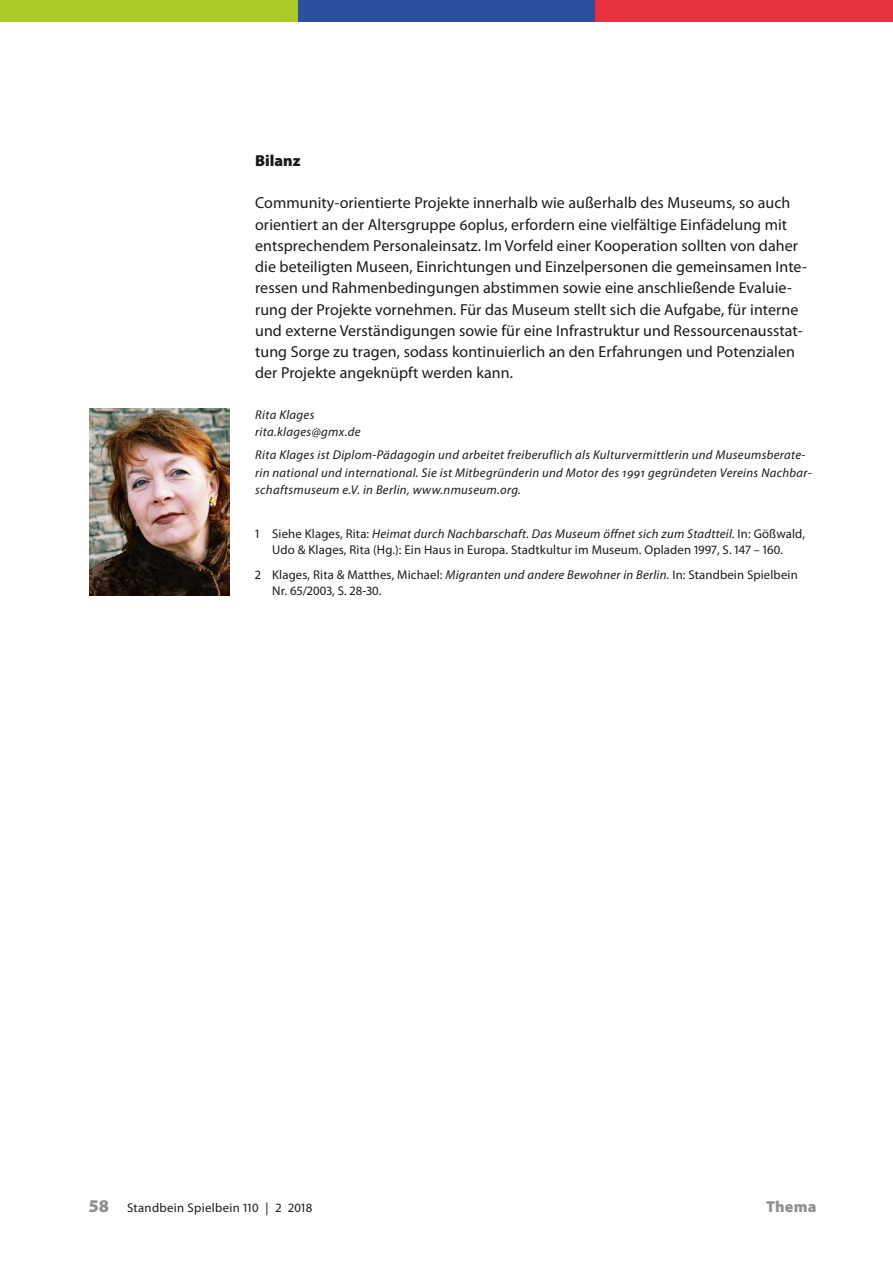
<style>
.page{position:relative;width:893px;height:1263px;background:#fff}
.page>*{position:absolute;margin:0;border:0;box-sizing:border-box;transform-origin:0 0}
.text_einzug_ohne{font:15.9px/21.3px "Myriad Pro";letter-spacing:.005em;color:#1a1a18}
.text_subhead{font:900 15.9px "Myriad Pro";color:#1a1a18}
.t1{font:900 15.9px "Myriad Pro";letter-spacing:.01em;color:#919292}
.t2{font:12.75px/15.9px "Myriad Pro";letter-spacing:.01em;color:#1a1a18;text-align:center}
.text_autor{font:italic 12.75px/17.5px "Myriad Pro";letter-spacing:.025em;color:#1a1a18}
.s1{font-style:italic}
.s2{font-weight:900;font-size:18px;color:#919292}
</style>
<div class="page">
<div style="left:0;top:0;width:298px;height:21px;background:#abc927"></div>
<div style="left:298px;top:0;width:297px;height:21px;background:#2c509c"></div>
<div style="left:595px;top:0;width:298px;height:21px;background:#e7323e"></div>
<img style="left:89px;top:408px;width:141px;height:187px">
<p class="text_subhead" style="left:255px;top:150px;width:47px">Bilanz</p>
<p class="text_einzug_ohne" style="left:255px;top:192px;width:553px">Community-orientierte Projekte innerhalb wie außerhalb des Museums, so auch orientiert an der Altersgruppe 60plus, erfordern eine vielfältige Einfädelung mit entsprechendem Personaleinsatz. Im Vorfeld einer Kooperation sollten von daher die beteiligten Museen, Einrichtungen und Einzelpersonen die gemeinsamen Inte&shy;ressen und Rahmenbedingungen abstimmen sowie eine anschließende Evaluie&shy;rung der Projekte vornehmen. Für das Museum stellt sich die Aufgabe, für interne und externe Verständigungen sowie für eine Infrastruktur und Ressourcenausstat&shy;tung Sorge zu tragen, sodass kontinuierlich an den Erfahrungen und Potenzialen der Projekte angeknüpft werden kann.</p>
<p class="text_autor" style="left:255px;top:406px;width:107px">Rita Klages rita.klages@gmx.de</p>
<p class="text_autor" style="left:255px;top:446px;width:558px">Rita Klages ist Diplom-Pädagogin und arbeitet freiberuflich als Kulturvermittlerin und Museumsberate&shy;rin national und international. Sie ist Mitbegründerin und Motor des 1991 gegründeten Vereins Nachbar&shy;schaftsmuseum e.V. in Berlin, www.nmuseum.org.</p>
<p class="t2" style="left:255px;top:526px;width:551px">1 Siehe Klages, Rita: <span class="s1">Heimat durch Nachbarschaft. Das Museum öffnet sich zum Stadtteil.</span> In: Gößwald,<br>Udo &amp; Klages, Rita (Hg.): Ein Haus in Europa. Stadtkultur im Museum. Opladen 1997, S. 147 – 160.</p>
<p class="t2" style="left:272px;top:566px;width:527px;text-align:left;text-indent:-17px">2 Klages, Rita &amp; Matthes, Michael: <span class="s1">Migranten und andere Bewohner in Berlin.</span> In: Standbein Spielbein<br>Nr. 65/2003, S. 28-30.</p>
<p class="t2" style="left:89px;top:1200px;width:225px"><span class="s2">58</span> Standbein Spielbein 110 | 2 2018</p>
<p class="t1" style="left:766px;top:1196px;width:52px">Thema</p>
</div>
